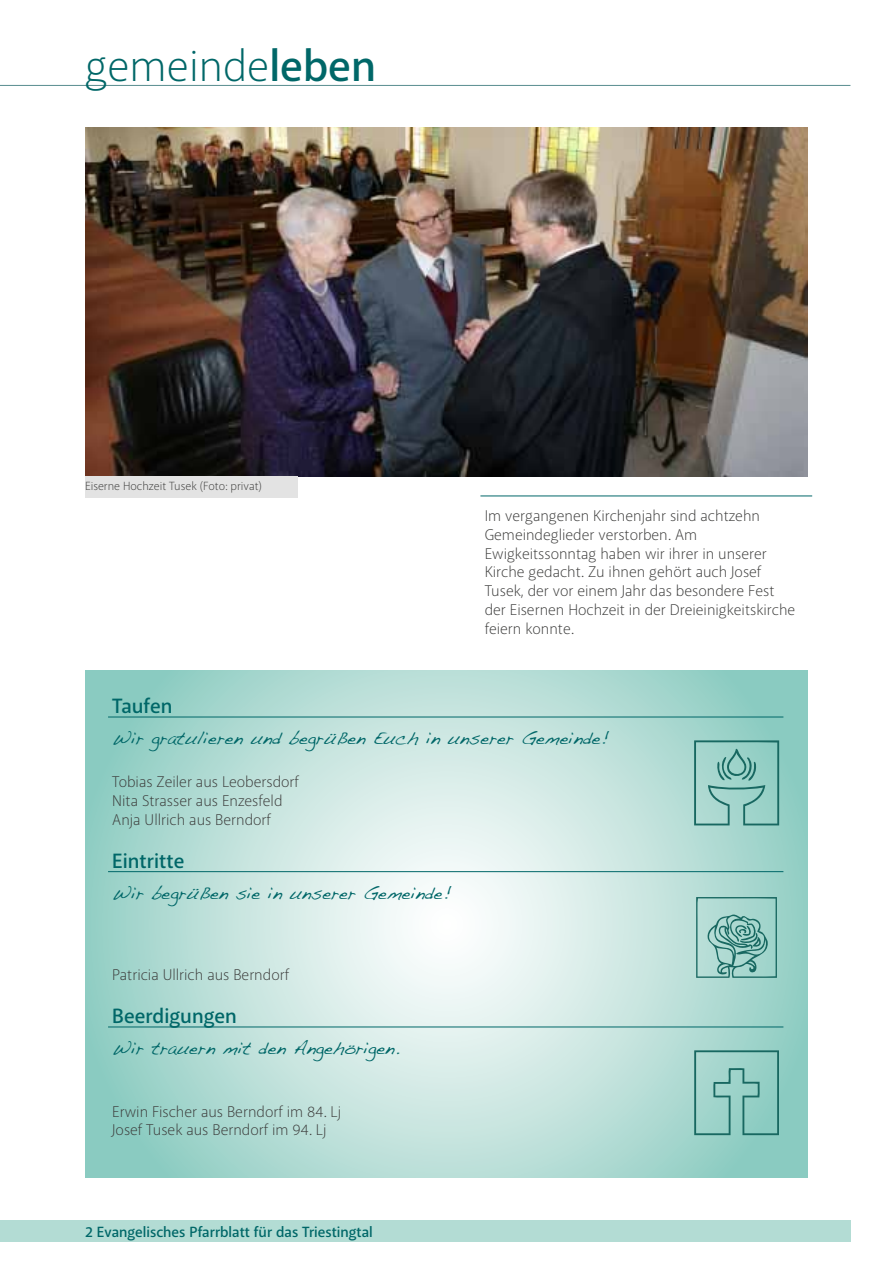
<style>
.page{position:relative;width:893px;height:1263px;background:#fff}
.page>*{position:absolute;margin:0;border:0;box-sizing:border-box;transform-origin:0 0}
.t1{font:300 45px "Akagi";color:#006768}
.t2{font:600 21px "Akagi";color:#006768}
.t3{font:18px "Fultons Hand";color:#006768}
.t4{font:300 15.75px/18.9px "Akagi";color:#3c3c3b}
.t5{font:600 15px "Akagi";color:#006768}
.t6{font:300 12px "Akagi";color:#3c3c3b}
.s1{font-weight:600}
</style>
<div class="page">
<div style="left:0;top:1220px;width:850px;height:22px;background:#b3dcd4"></div>
<hr style="left:0;top:85px;width:850px;height:1px;background:#588c8f">
<img style="left:85px;top:128px;width:723px;height:348px">
<hr style="left:480px;top:496px;width:332px;height:1px;background:#006768">
<svg style="left:85px;top:670px;width:723px;height:508px;background:#bde0da"></svg>
<hr style="left:108px;top:717px;width:675px;height:1px;background:#006768">
<svg style="left:694px;top:740px;width:85px;height:85px;background:#89c2b9"></svg>
<hr style="left:108px;top:871px;width:675px;height:1px;background:#006768">
<svg style="left:696px;top:897px;width:81px;height:81px;background:#8bc0b8"></svg>
<hr style="left:108px;top:1026px;width:675px;height:1px;background:#006768">
<svg style="left:694px;top:1050px;width:85px;height:85px;background:#89c3ba"></svg>
<div style="left:85px;top:476px;width:213px;height:22px;background:#e3e3e3"></div>
<h1 class="t1" style="left:85px;top:38px;width:293px">gemeinde<span class="s1">leben</span></h1>
<p class="t6" style="left:85px;top:478px;width:178px">Eiserne Hochzeit Tusek (Foto: privat)</p>
<p class="t4" style="left:485px;top:506px;width:312px">Im vergangenen Kirchenjahr sind achtzehn Gemeindeglieder verstorben. Am Ewigkeitssonntag haben wir ihrer in unserer Kirche gedacht. Zu ihnen gehört auch Josef Tusek, der vor einem Jahr das besondere Fest der Eisernen Hochzeit in der Dreieinigkeitskirche feiern konnte.</p>
<h2 class="t2" style="left:112px;top:693px;width:62px">Taufen</h2>
<p class="t3" style="left:112px;top:725px;width:499px">Wir gratulieren und begrüßen Euch in unserer Gemeinde!</p>
<p class="t4" style="left:112px;top:772px;width:188px">Tobias Zeiler aus Leobersdorf<br>Nita Strasser aus Enzesfeld<br>Anja Ullrich aus Berndorf</p>
<h2 class="t2" style="left:112px;top:848px;width:73px">Eintritte</h2>
<p class="t3" style="left:112px;top:880px;width:341px">Wir begrüßen sie in unserer Gemeinde!</p>
<p class="t4" style="left:112px;top:965px;width:178px">Patricia Ullrich aus Berndorf</p>
<h2 class="t2" style="left:112px;top:1003px;width:126px">Beerdigungen</h2>
<p class="t3" style="left:112px;top:1035px;width:289px">Wir trauern mit den Angehörigen.</p>
<p class="t4" style="left:112px;top:1101px;width:230px">Erwin Fischer aus Berndorf im 84. Lj<br>Josef Tusek aus Berndorf im 94. Lj</p>
<p class="t5" style="left:85px;top:1222px;width:289px">2 Evangelisches Pfarrblatt für das Triestingtal</p>
</div>
